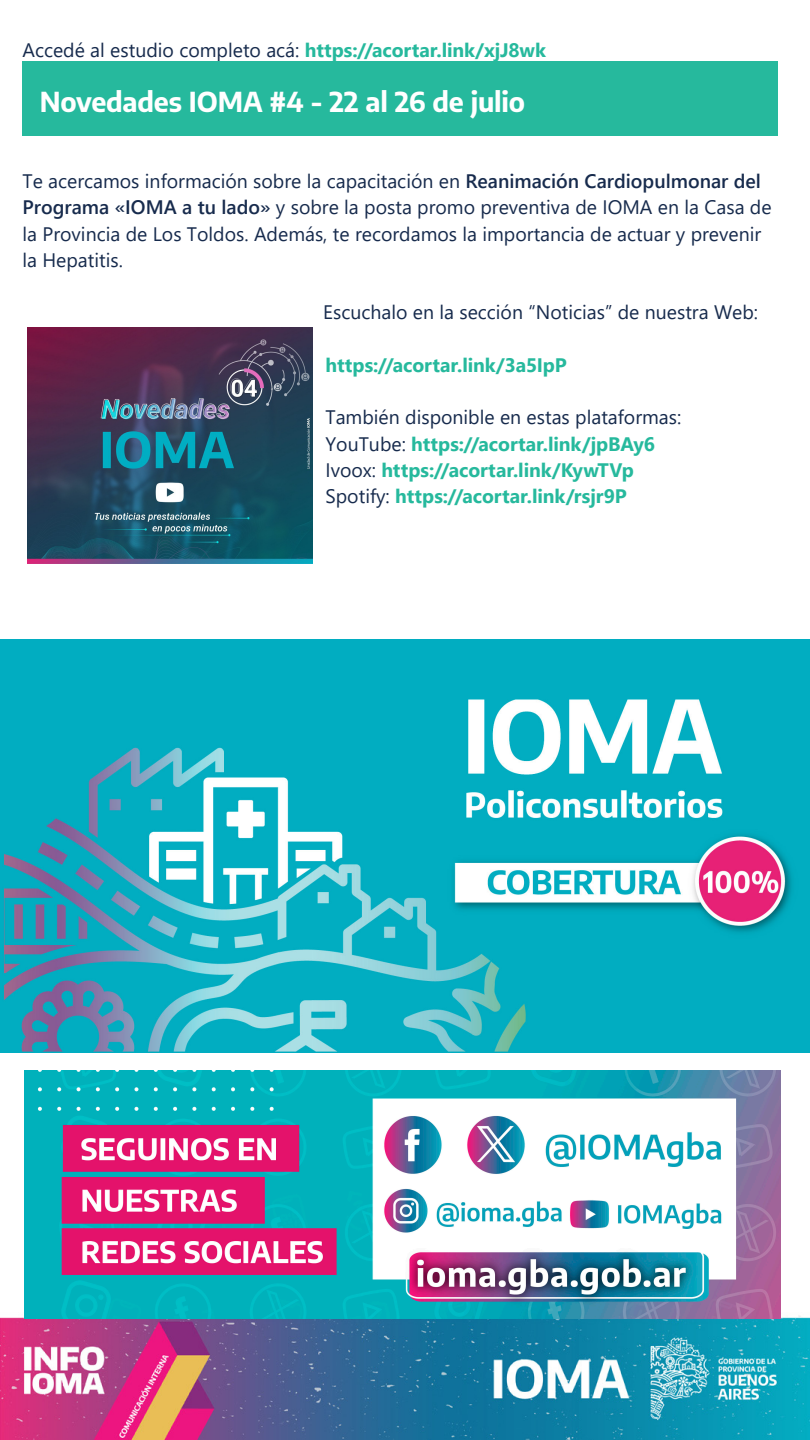
<style>
.page{position:relative;width:810px;height:1440px;background:#fff}
.page>*{position:absolute;margin:0;border:0;box-sizing:border-box;transform-origin:0 0}
.t1{font:700 27px "Encode Sans";letter-spacing:-.005em;color:#fff}
.t2{font:19.5px/26.2px "Segoe UI";color:#172b4d}
.t3{font:700 19.5px/26.2px "Segoe UI";letter-spacing:-.005em;color:#26b99d}
.s1{font-weight:700;color:#26b99d}
.s2{font-weight:600}
.s3{font-weight:400;color:#172b4d}
</style>
<div class="page">
<img style="left:0;top:1294px;width:810px;height:146px">
<img style="left:25px;top:1070px;width:756px;height:248px">
<div style="left:22px;top:61px;width:756px;height:75px;background:#26b99d"></div>
<img style="left:27px;top:327px;width:286px;height:237px">
<img style="left:0;top:639px;width:810px;height:414px">
<p class="t2" style="left:22px;top:35px;width:525px">Accedé al estudio completo acá: <span class="s1">https://acortar.link/xjJ8wk</span></p>
<p class="t1" style="left:40px;top:82px;width:487px">Novedades IOMA #4 - 22 al 26 de julio</p>
<p class="t2" style="left:22px;top:166px;width:751px">Te acercamos información sobre la capacitación en <span class="s2">Reanimación Cardiopulmonar del Programa «IOMA a tu lado»</span> y sobre la posta promo preventiva de IOMA en la Casa de la Provincia de Los Toldos. Además, te recordamos la importancia de actuar y prevenir la Hepatitis.</p>
<p class="t2" style="left:323px;top:298px;width:436px">Escuchalo en la sección “Noticias” de nuestra Web:</p>
<p class="t3" style="left:326px;top:350px;width:243px">https://acortar.link/3a5IpP</p>
<p class="t3" style="left:326px;top:403px;width:357px"><span class="s3">También disponible en estas plataformas:<br>YouTube:</span> https://acortar.link/jpBAy6<br><span class="s3">Ivoox:</span> https://acortar.link/KywTVp <span class="s3">Spotify:</span> https://acortar.link/rsjr9P</p>
</div>
